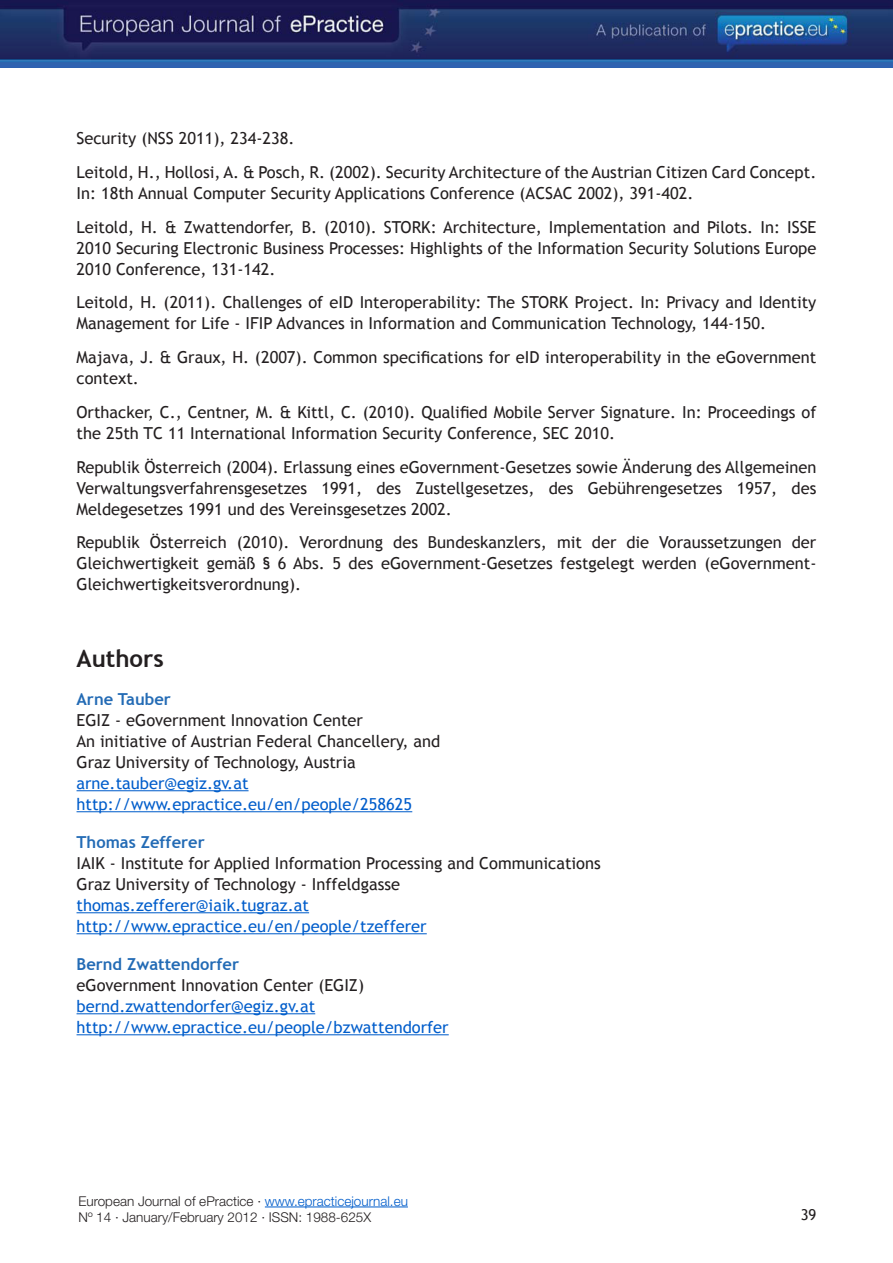
<style>
.page{position:relative;width:893px;height:1263px;background:#fff}
.page>*{position:absolute;margin:0;border:0;box-sizing:border-box;transform-origin:0 0}
.Authors_Title_Articl{font:700 24px "Trebuchet MS";color:#231f20}
.t1{font:16.5px/21px "Trebuchet MS";color:#231f20}
.t2{font:16.5px "Trebuchet MS";color:#005dcb}
.No_Title_14_Bold{font:700 16.5px "Trebuchet MS";color:#236bb5}
.t3{font:15px "Trebuchet MS";color:#231f20}
.t4{font:300 13.5px/16.2px "Helvetica Neue";color:#231f20}
.s1{color:#005dcb}
</style>
<div class="page">
<img style="left:0;top:0;width:893px;height:68px">
<hr style="left:265px;top:1206px;width:143px;height:1px;background:#005dcb">
<hr style="left:77px;top:790px;width:172px;height:1px;background:#005dcb">
<hr style="left:77px;top:811px;width:335px;height:1px;background:#005dcb">
<hr style="left:77px;top:912px;width:232px;height:1px;background:#005dcb">
<hr style="left:77px;top:933px;width:350px;height:1px;background:#005dcb">
<hr style="left:77px;top:1013px;width:238px;height:1px;background:#005dcb">
<hr style="left:77px;top:1034px;width:372px;height:1px;background:#005dcb">
<p class="t1" style="left:77px;top:128px;width:219px">Security (NSS 2011), 234-238.</p>
<p class="t1" style="left:77px;top:162px;width:741px">Leitold, H., Hollosi, A. &amp; Posch, R. (2002). Security Architecture of the Austrian Citizen Card Concept.<br>In: 18th Annual Computer Security Applications Conference (ACSAC 2002), 391-402.</p>
<p class="t1" style="left:77px;top:216px;width:741px;text-align:justify">Leitold, H. &amp; Zwattendorfer, B. (2010). STORK: Architecture, Implementation and Pilots. In: ISSE 2010 Securing Electronic Business Processes: Highlights of the Information Security Solutions Europe 2010 Conference, 131-142.</p>
<p class="t1" style="left:77px;top:292px;width:741px">Leitold, H. (2011). Challenges of eID Interoperability: The STORK Project. In: Privacy and Identity<br>Management for Life - IFIP Advances in Information and Communication Technology, 144-150.</p>
<p class="t1" style="left:77px;top:347px;width:741px">Majava, J. &amp; Graux, H. (2007). Common specifications for eID interoperability in the eGovernment context.</p>
<p class="t1" style="left:77px;top:402px;width:741px">Orthacker, C., Centner, M. &amp; Kittl, C. (2010). Qualified Mobile Server Signature. In: Proceedings of the 25th TC 11 International Information Security Conference, SEC 2010.</p>
<p class="t1" style="left:77px;top:456px;width:741px;text-align:justify">Republik Österreich (2004). Erlassung eines eGovernment-Gesetzes sowie Änderung des Allgemeinen Verwaltungsverfahrensgesetzes 1991, des Zustellgesetzes, des Gebührengesetzes 1957, des Meldegesetzes 1991 und des Vereinsgesetzes 2002.</p>
<p class="t1" style="left:77px;top:532px;width:741px;text-align:justify">Republik Österreich (2010). Verordnung des Bundeskanzlers, mit der die Voraussetzungen der Gleichwertigkeit gemäß § 6 Abs. 5 des eGovernment-Gesetzes festgelegt werden (eGovernment-Gleichwertigkeitsverordnung).</p>
<p class="Authors_Title_Articl" style="left:77px;top:643px;width:89px">Authors</p>
<p class="No_Title_14_Bold" style="left:77px;top:688px;width:96px">Arne Tauber</p>
<p class="t1" style="left:77px;top:709px;width:288px">EGIZ - eGovernment Innovation Center</p>
<p class="t1" style="left:77px;top:730px;width:365px">An initiative of Austrian Federal Chancellery, and</p>
<p class="t1" style="left:77px;top:751px;width:281px">Graz University of Technology, Austria</p>
<p class="t2" style="left:77px;top:773px;width:173px">arne.tauber@egiz.gv.at</p>
<p class="t2" style="left:77px;top:794px;width:337px">http://www.epractice.eu/en/people/258625</p>
<p class="No_Title_14_Bold" style="left:77px;top:831px;width:130px">Thomas Zefferer</p>
<p class="t1" style="left:77px;top:852px;width:526px">IAIK - Institute for Applied Information Processing and Communications</p>
<p class="t1" style="left:77px;top:873px;width:325px">Graz University of Technology - Inffeldgasse</p>
<p class="t2" style="left:77px;top:895px;width:234px">thomas.zefferer@iaik.tugraz.at</p>
<p class="t2" style="left:77px;top:916px;width:352px">http://www.epractice.eu/en/people/tzefferer</p>
<p class="No_Title_14_Bold" style="left:77px;top:953px;width:164px">Bernd Zwattendorfer</p>
<p class="t1" style="left:77px;top:974px;width:289px">eGovernment Innovation Center (EGIZ)</p>
<p class="t2" style="left:77px;top:996px;width:240px">bernd.zwattendorfer@egiz.gv.at</p>
<p class="t2" style="left:77px;top:1017px;width:374px">http://www.epractice.eu/people/bzwattendorfer</p>
<p class="t4" style="left:79px;top:1192px;width:331px">European Journal of ePractice · <span class="s1">www.epracticejournal.eu<br></span>Nº 14 · January/February 2012 · ISSN: 1988-625X</p>
<p class="t3" style="left:801px;top:1206px;width:17px">39</p>
</div>
